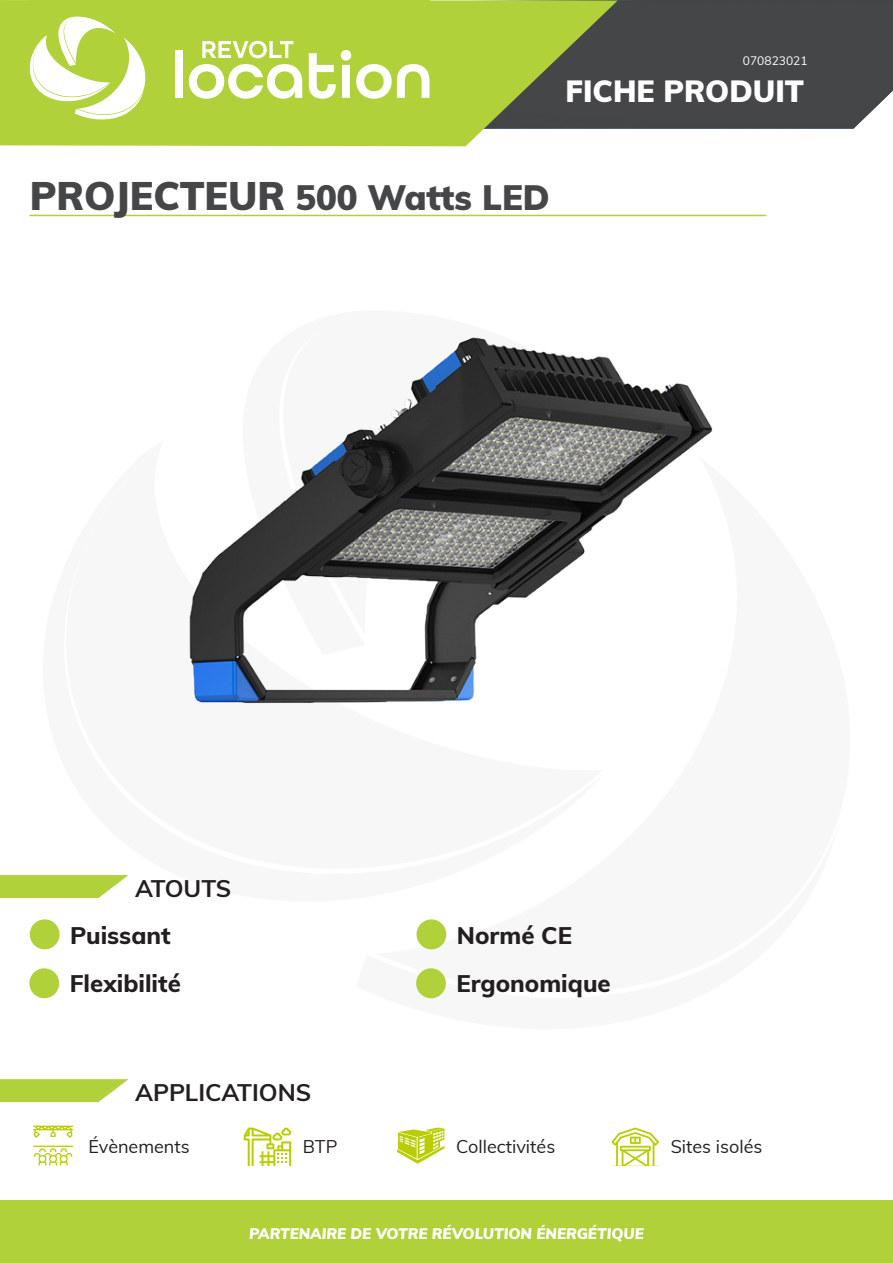
<style>
.page{position:relative;width:893px;height:1263px;background:#fff}
.page>*{position:absolute;margin:0;border:0;box-sizing:border-box;transform-origin:0 0}
.t1{font:900 34.5px "Muli";color:#444647}
.t2{font:900 30px "Muli";color:#fff}
.t3{font:800 24px "Muli";color:#231f20}
.t4{font:700 24px "Muli";color:#231f20}
.t5{font:18px "Muli";color:#231f20}
.t6{font:italic 900 15px "Muli";color:#fff}
.t7{font:12px "Muli";color:#fff}
.s1{font-size:39px}
</style>
<div class="page">
<div style="left:618px;top:0;width:275px;height:129px;background:#444647"></div>
<svg style="left:0;top:0;width:618px;height:146px;background:#9bb24b"></svg>
<div style="left:30px;top:0;width:399px;height:136px;background:#b0d13a"></div>
<svg style="left:202px;top:41px;width:91px;height:17px"></svg>
<div style="left:175px;top:50px;width:7px;height:48px;background:#fff"></div>
<svg style="left:189px;top:64px;width:113px;height:35px"></svg>
<svg style="left:309px;top:50px;width:120px;height:49px"></svg>
<svg style="left:30px;top:17px;width:116px;height:102px"></svg>
<hr style="left:29px;top:215px;width:737px;height:1px;background:#b0d13a">
<img style="left:189px;top:337px;width:524px;height:367px">
<div style="left:30px;top:919px;width:30px;height:30px;background:#b0d13a;border-radius:50%"></div>
<div style="left:29px;top:968px;width:30px;height:30px;background:#b0d13a;border-radius:50%"></div>
<div style="left:416px;top:919px;width:30px;height:30px;background:#b0d13a;border-radius:50%"></div>
<div style="left:416px;top:968px;width:30px;height:30px;background:#b0d13a;border-radius:50%"></div>
<svg style="left:33px;top:1125px;width:40px;height:13px"></svg>
<svg style="left:33px;top:1145px;width:40px;height:20px"></svg>
<svg style="left:244px;top:1127px;width:47px;height:38px"></svg>
<svg style="left:397px;top:1127px;width:47px;height:37px"></svg>
<svg style="left:612px;top:1127px;width:47px;height:38px"></svg>
<div style="left:1px;top:1200px;width:892px;height:63px;background:#b0d13a"></div>
<svg style="left:0;top:875px;width:129px;height:23px;background:#b9d652"></svg>
<svg style="left:0;top:1079px;width:129px;height:23px;background:#b9d652"></svg>
<p class="t7" style="left:743px;top:52px;width:66px">070823021</p>
<p class="t2" style="left:566px;top:70px;width:240px">FICHE PRODUIT</p>
<p class="t1" style="left:30px;top:173px;width:522px"><span class="s1">PROJECTEUR</span> 500 Watts LED</p>
<p class="t4" style="left:135px;top:870px;width:98px">ATOUTS</p>
<p class="t3" style="left:70px;top:917px;width:102px">Puissant</p>
<p class="t3" style="left:70px;top:966px;width:113px">Flexibilité</p>
<p class="t3" style="left:457px;top:917px;width:117px">Normé CE</p>
<p class="t3" style="left:457px;top:966px;width:156px">Ergonomique</p>
<p class="t4" style="left:135px;top:1075px;width:178px">APPLICATIONS</p>
<p class="t5" style="left:88px;top:1133px;width:103px">Évènements</p>
<p class="t5" style="left:303px;top:1133px;width:36px">BTP</p>
<p class="t5" style="left:456px;top:1133px;width:101px">Collectivités</p>
<p class="t5" style="left:671px;top:1133px;width:93px">Sites isolés</p>
<p class="t6" style="left:249px;top:1223px;width:396px">PARTENAIRE DE VOTRE RÉVOLUTION ÉNERGÉTIQUE</p>
</div>
